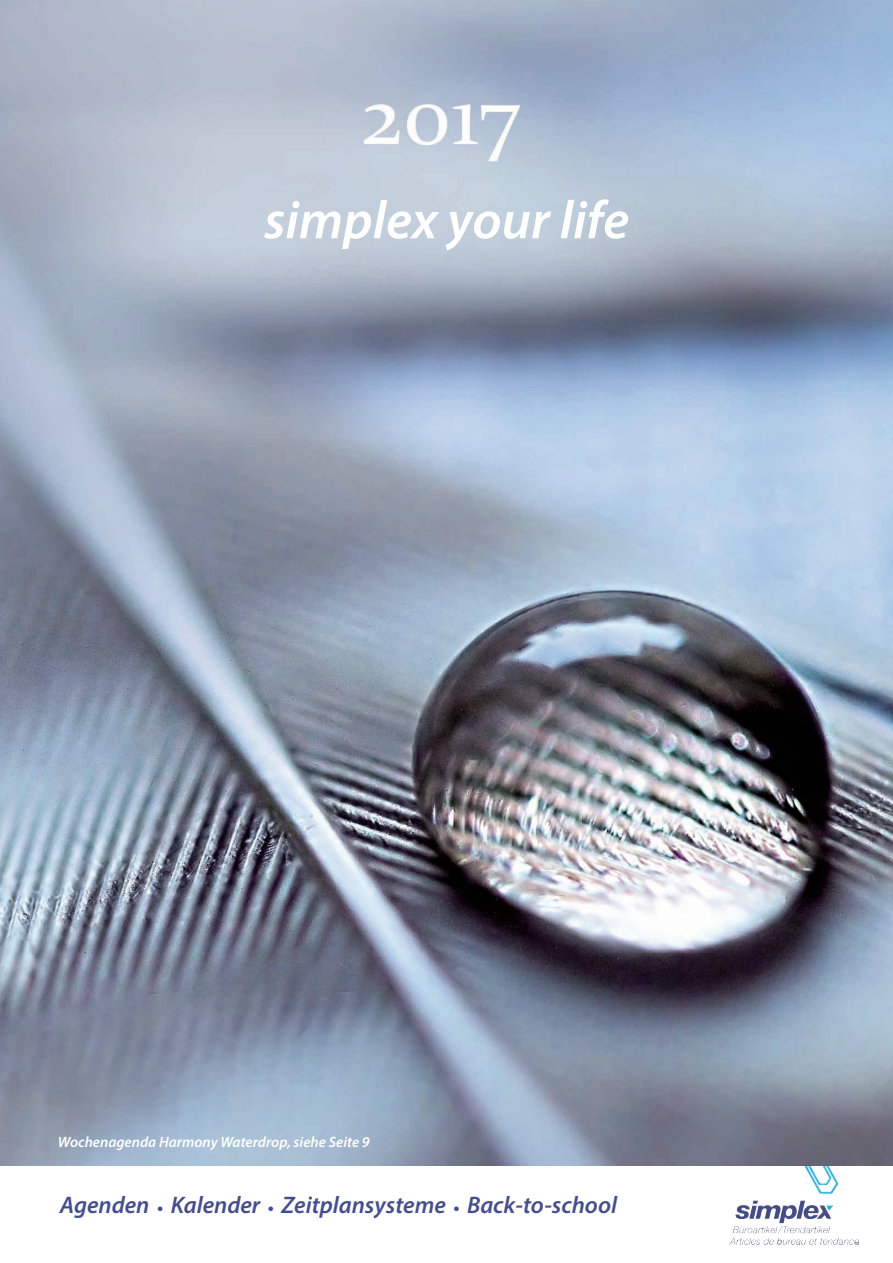
<style>
.page{position:relative;width:893px;height:1263px;background:#fff}
.page>*{position:absolute;margin:0;border:0;box-sizing:border-box;transform-origin:0 0}
.t1{font:italic 600 54px "Myriad Pro";color:#fff}
.t2{font:italic 600 24px "Myriad Pro";color:#444e8c}
.t3{font:italic 600 15px "Myriad Pro";color:#fff}
.s1{font-weight:400;font-style:normal;font-stretch:condensed}
</style>
<div class="page">
<img style="left:0;top:0;width:893px;height:1165px">
<img style="left:804px;top:1166px;width:32px;height:26px">
<h1 class="t1" style="left:264px;top:186px;width:367px">simplex your life</h1>
<p class="t3" style="left:58px;top:1132px;width:313px">Wochenagenda Harmony Waterdrop, siehe Seite 9</p>
<p class="t2" style="left:60px;top:1190px;width:559px">Agenden <span class="s1">•</span> Kalender <span class="s1">•</span> Zeitplansysteme <span class="s1">•</span> Back-to-school</p>
</div>
